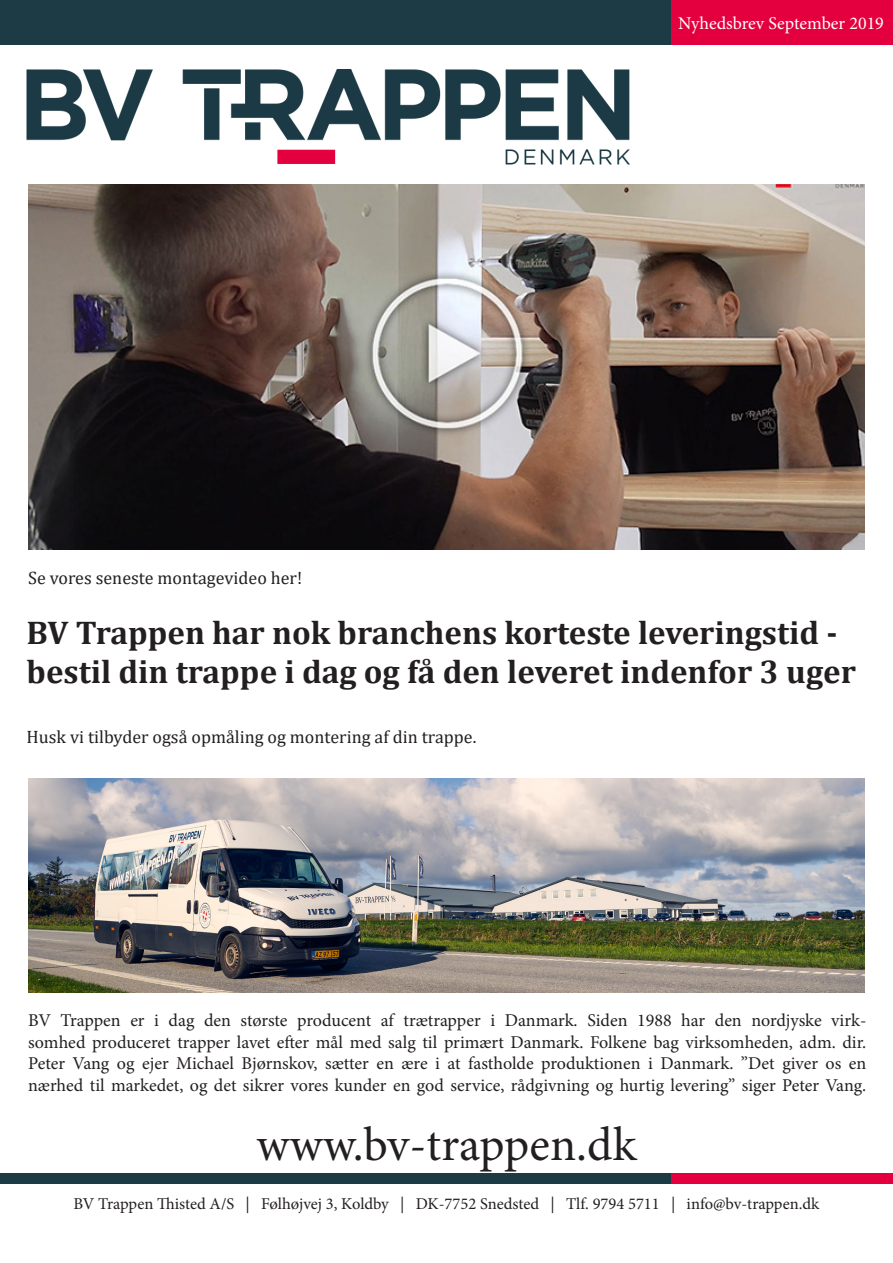
<style>
.page{position:relative;width:893px;height:1263px;background:#fff}
.page>*{position:absolute;margin:0;border:0;box-sizing:border-box;transform-origin:0 0}
.t1{font:48px "Minion Pro";letter-spacing:.005em;color:#231f20}
.t2{font:700 33px/39.6px "Cambria";color:#231f20}
.t3{font:18px/21.6px "Minion Pro";color:#231f20}
.t4{font:18px "Cambria";color:#231f20}
.t5{font:18px "Minion Pro";color:#fff}
.t6{font:16.5px "Minion Pro";color:#231f20}
</style>
<div class="page">
<div style="left:0;top:0;width:678px;height:45px;background:#1d3b45"></div>
<div style="left:672px;top:0;width:221px;height:45px;background:#e4003e"></div>
<img style="left:27px;top:69px;width:602px;height:95px">
<img style="left:28px;top:185px;width:837px;height:364px">
<img style="left:28px;top:779px;width:837px;height:213px">
<div style="left:0;top:1173px;width:678px;height:11px;background:#1d3b45"></div>
<div style="left:672px;top:1173px;width:221px;height:11px;background:#e4003e"></div>
<p class="t4" style="left:28px;top:567px;width:276px">Se vores seneste montagevideo her!</p>
<p class="t5" style="left:678px;top:11px;width:207px">Nyhedsbrev September 2019</p>
<p class="t2" style="left:27px;top:611px;width:831px">BV Trappen har nok branchens korteste leveringstid - bestil din trappe i dag og få den leveret indenfor 3 uger</p>
<p class="t4" style="left:27px;top:726px;width:451px">Husk vi tilbyder også opmåling og montering af din trappe.</p>
<p class="t3" style="left:28px;top:1010px;width:840px">BV Trappen er i dag den største producent af trætrapper i Danmark. Siden 1988 har den nordjyske virk-</p>
<p class="t3" style="left:28px;top:1031px;width:840px">somhed produceret trapper lavet efter mål med salg til primært Danmark. Folkene bag virksomheden, adm. dir.</p>
<p class="t3" style="left:28px;top:1053px;width:840px">Peter Vang og ejer Michael Bjørnskov, sætter en ære i at fastholde produktionen i Danmark. ”Det giver os en nærhed til markedet, og det sikrer vores kunder en god service, rådgivning og hurtig levering” siger Peter Vang.</p>
<p class="t1" style="left:256px;top:1113px;width:382px">www.bv-trappen.dk</p>
<p class="t6" style="left:74px;top:1193px;width:747px">BV Trappen Thisted A/S | Følhøjvej 3, Koldby | DK-7752 Snedsted | Tlf. 9794 5711 | info@bv-trappen.dk</p>
</div>
